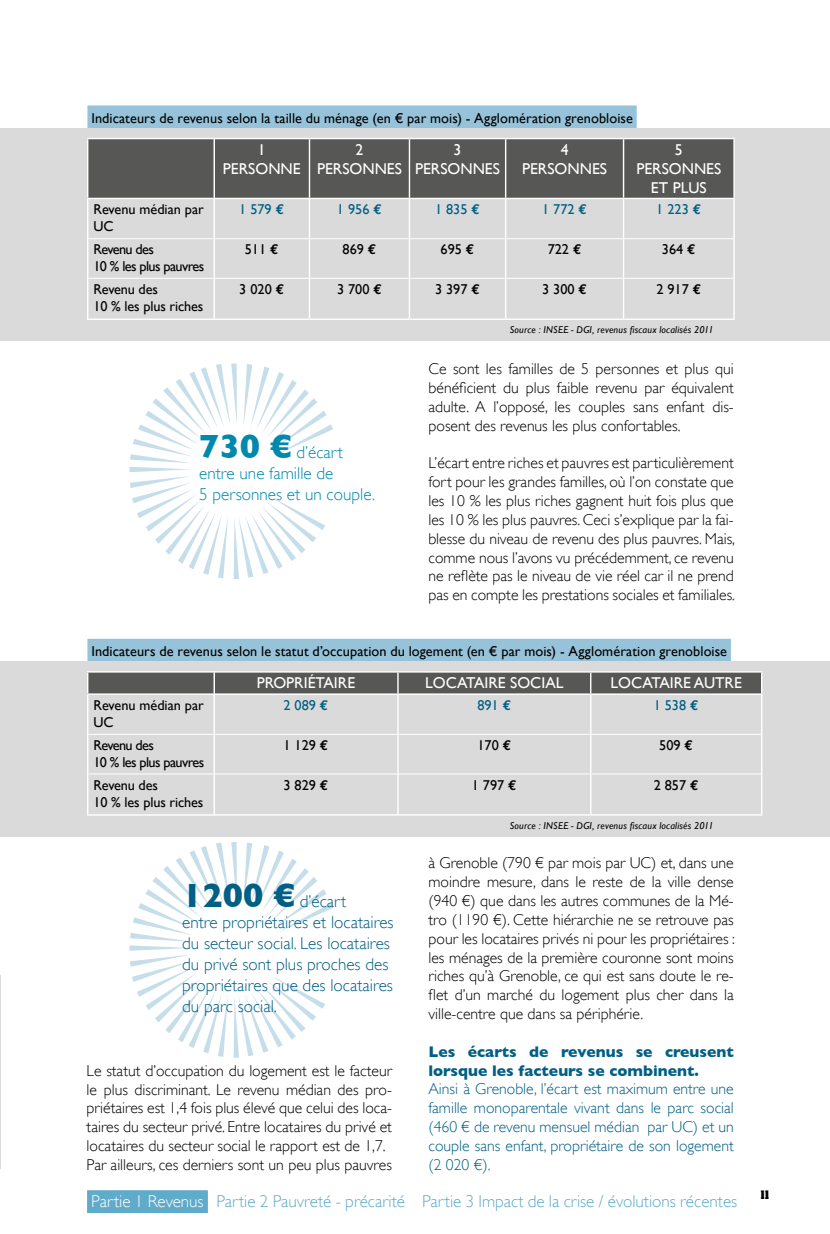
<style>
.page{position:relative;width:830px;height:1234px;background:#fff}
.page>*{position:absolute;margin:0;border:0;box-sizing:border-box;transform-origin:0 0}
.t1{font:300 17.1px/21px "Gill Sans";color:#005f84}
.t2{font:300 17.1px "Gill Sans";color:#5fabc9}
.t3{font:300 17.1px/21px "Gill Sans";color:#0089ab}
.t4{font:300 15.6px/18.8px "Gill Sans";color:#000;text-align:justify}
.t5{font:300 15.6px/18.8px "Gill Sans";color:#005f84;text-align:justify}
.t6{font:15.6px/18.8px "Gill Sans";color:#fff}
.t7{font:700 15.6px/18.8px "Gill Sans";color:#005f84}
.t8{font:14.25px/17.1px "Gill Sans";color:#000}
.t9{font:14.25px/17.1px "Gill Sans";letter-spacing:-.04em;color:#000}
.t10{font:14.25px "Gill Sans";color:#005f84}
.t11{font:italic 10.05px "Gill Sans";letter-spacing:.02em;color:#000}
.t12{font:700 10.05px "Aachen";color:#000}
.s1{font-family:"Euro Mono";font-weight:700}
.s2{font-weight:700;font-size:34.2px}
.s3{color:#fff}
</style>
<div class="page">
<div style="left:87px;top:1189px;width:121px;height:23px;background:#5fabc9"></div>
<div style="left:87px;top:105px;width:549px;height:23px;background:#96c3da"></div>
<div style="left:87px;top:638px;width:643px;height:23px;background:#96c3da"></div>
<hr style="left:0;top:974px;width:1px;height:194px;background:#dadada">
<div style="left:0;top:128px;width:829px;height:212px;background:#dadada"></div>
<div style="left:0;top:661px;width:829px;height:175px;background:#dadada"></div>
<hr style="left:623px;top:198px;width:111px;height:1px;background:#fff">
<hr style="left:623px;top:138px;width:111px;height:1px;background:#fff">
<hr style="left:733px;top:139px;width:1px;height:59px;background:#fff">
<hr style="left:733px;top:199px;width:1px;height:40px;background:#fff">
<hr style="left:733px;top:239px;width:1px;height:39px;background:#fff">
<hr style="left:733px;top:278px;width:1px;height:40px;background:#fff">
<hr style="left:213px;top:318px;width:96px;height:2px;background:#fff">
<hr style="left:309px;top:318px;width:100px;height:2px;background:#fff">
<hr style="left:409px;top:318px;width:96px;height:2px;background:#fff">
<hr style="left:505px;top:318px;width:118px;height:2px;background:#fff">
<hr style="left:623px;top:318px;width:111px;height:2px;background:#fff">
<hr style="left:590px;top:693px;width:172px;height:1px;background:#fff">
<hr style="left:590px;top:671px;width:172px;height:1px;background:#fff">
<hr style="left:760px;top:672px;width:2px;height:21px;background:#fff">
<hr style="left:760px;top:694px;width:2px;height:40px;background:#fff">
<hr style="left:760px;top:734px;width:2px;height:39px;background:#fff">
<hr style="left:760px;top:773px;width:2px;height:41px;background:#fff">
<hr style="left:213px;top:814px;width:185px;height:1px;background:#fff">
<hr style="left:398px;top:814px;width:192px;height:1px;background:#fff">
<hr style="left:590px;top:814px;width:172px;height:1px;background:#fff">
<svg style="left:88px;top:138px;width:645px;height:181px"></svg>
<hr style="left:87px;top:198px;width:128px;height:1px;background:#fff">
<hr style="left:87px;top:318px;width:128px;height:2px;background:#fff">
<hr style="left:87px;top:138px;width:128px;height:1px;background:#fff">
<hr style="left:87px;top:139px;width:1px;height:59px;background:#fff">
<hr style="left:213px;top:139px;width:2px;height:59px;background:#fff">
<hr style="left:87px;top:199px;width:1px;height:40px;background:#fff">
<hr style="left:213px;top:199px;width:2px;height:40px;background:#fff">
<hr style="left:87px;top:239px;width:1px;height:39px;background:#fff">
<hr style="left:213px;top:239px;width:2px;height:39px;background:#fff">
<hr style="left:87px;top:278px;width:1px;height:40px;background:#fff">
<hr style="left:213px;top:278px;width:2px;height:40px;background:#fff">
<hr style="left:88px;top:238px;width:125px;height:1px;background:#fff">
<hr style="left:88px;top:278px;width:125px;height:1px;background:#fff">
<hr style="left:87px;top:814px;width:128px;height:1px;background:#fff">
<svg style="left:87px;top:671px;width:674px;height:143px"></svg>
<hr style="left:213px;top:672px;width:2px;height:21px;background:#fff">
<hr style="left:87px;top:694px;width:1px;height:40px;background:#fff">
<hr style="left:213px;top:694px;width:2px;height:40px;background:#fff">
<hr style="left:87px;top:734px;width:1px;height:39px;background:#fff">
<hr style="left:213px;top:734px;width:2px;height:39px;background:#fff">
<hr style="left:87px;top:773px;width:1px;height:41px;background:#fff">
<hr style="left:213px;top:773px;width:2px;height:41px;background:#fff">
<hr style="left:88px;top:733px;width:125px;height:1px;background:#fff">
<hr style="left:88px;top:773px;width:125px;height:1px;background:#fff">
<svg style="left:129px;top:842px;width:204px;height:215px"></svg>
<svg style="left:129px;top:363px;width:204px;height:216px"></svg>
<p class="t8" style="left:91px;top:109px;width:542px">Indicateurs de revenus selon la taille du ménage (en € par mois) - Agglomération grenobloise</p>
<p class="t8" style="left:93px;top:200px;width:112px">Revenu médian par<br>UC</p>
<p class="t9" style="left:93px;top:241px;width:112px">Revenu des<br>10 % les plus pauvres</p>
<p class="t8" style="left:93px;top:280px;width:111px">Revenu des<br>10 % les plus riches</p>
<p class="t6" style="left:258px;top:140px;width:9px">1</p>
<p class="t6" style="left:223px;top:159px;width:19px">personne</p>
<p class="t6" style="left:355px;top:140px;width:9px">2</p>
<p class="t6" style="left:317px;top:159px;width:19px">personnes</p>
<p class="t6" style="left:453px;top:140px;width:9px">3</p>
<p class="t6" style="left:415px;top:159px;width:19px">personnes</p>
<p class="t6" style="left:560px;top:140px;width:9px">4</p>
<p class="t6" style="left:522px;top:159px;width:19px">personnes</p>
<p class="t6" style="left:674px;top:140px;width:9px">5</p>
<p class="t6" style="left:650px;top:159px;width:56px;text-indent:-15px">personnes<br>et plus</p>
<p class="t10" style="left:239px;top:201px;width:46px">1 579 <span class="s1">E</span></p>
<p class="t10" style="left:337px;top:201px;width:46px">1 956 <span class="s1">E</span></p>
<p class="t10" style="left:435px;top:201px;width:46px">1 835 <span class="s1">E</span></p>
<p class="t10" style="left:542px;top:201px;width:46px">1 772 <span class="s1">E</span></p>
<p class="t10" style="left:656px;top:201px;width:46px">1 223 <span class="s1">E</span></p>
<p class="t8" style="left:245px;top:241px;width:35px">511 <span class="s1">E</span></p>
<p class="t8" style="left:342px;top:241px;width:35px">869 <span class="s1">E</span></p>
<p class="t8" style="left:440px;top:241px;width:35px">695 <span class="s1">E</span></p>
<p class="t8" style="left:547px;top:241px;width:35px">722 <span class="s1">E</span></p>
<p class="t8" style="left:661px;top:241px;width:35px">364 <span class="s1">E</span></p>
<p class="t8" style="left:239px;top:280px;width:46px">3 020 <span class="s1">E</span></p>
<p class="t8" style="left:337px;top:280px;width:46px">3 700 <span class="s1">E</span></p>
<p class="t8" style="left:435px;top:280px;width:46px">3 397 <span class="s1">E</span></p>
<p class="t8" style="left:542px;top:280px;width:46px">3 300 <span class="s1">E</span></p>
<p class="t8" style="left:656px;top:280px;width:46px">2 917 <span class="s1">E</span></p>
<p class="t11" style="left:509px;top:324px;width:205px">Source : INSEE - DGI, revenus fiscaux localisés 2011</p>
<p class="t3" style="left:199px;top:441px;width:177px"><span class="s2">730 €</span> d’écart entre une famille de<br>5 personnes et un couple.</p>
<p class="t4" style="left:428px;top:359px;width:306px">Ce sont les familles de 5 personnes et plus qui bénéficient du plus faible revenu par équivalent adulte. A l’opposé, les couples sans enfant dis&shy;posent des revenus les plus confortables.</p>
<p class="t4" style="left:428px;top:453px;width:308px">L’écart entre riches et pauvres est particulièrement fort pour les grandes familles, où l’on constate que les 10 % les plus riches gagnent huit fois plus que les 10 % les plus pauvres. Ceci s’explique par la fai&shy;blesse du niveau de revenu des plus pauvres. Mais, comme nous l’avons vu précédemment, ce revenu ne reflète pas le niveau de vie réel car il ne prend pas en compte les prestations sociales et familiales.</p>
<p class="t8" style="left:91px;top:642px;width:637px">Indicateurs de revenus selon le statut d’occupation du logement (en € par mois) - Agglomération grenobloise</p>
<p class="t8" style="left:93px;top:696px;width:112px">Revenu médian par<br>UC</p>
<p class="t9" style="left:93px;top:736px;width:112px">Revenu des<br>10 % les plus pauvres</p>
<p class="t8" style="left:93px;top:775px;width:111px">Revenu des<br>10 % les plus riches</p>
<p class="t6" style="left:257px;top:673px;width:90px">propriétaire</p>
<p class="t6" style="left:425px;top:673px;width:130px">locataire social</p>
<p class="t6" style="left:610px;top:673px;width:123px">locataire autre</p>
<p class="t10" style="left:283px;top:696px;width:46px">2 089 <span class="s1">E</span></p>
<p class="t10" style="left:477px;top:696px;width:35px">891 <span class="s1">E</span></p>
<p class="t10" style="left:653px;top:696px;width:46px">1 538 <span class="s1">E</span></p>
<p class="t8" style="left:283px;top:736px;width:46px">1 129 <span class="s1">E</span></p>
<p class="t8" style="left:477px;top:736px;width:35px">170 <span class="s1">E</span></p>
<p class="t8" style="left:659px;top:736px;width:35px">509 <span class="s1">E</span></p>
<p class="t8" style="left:283px;top:775px;width:46px">3 829 <span class="s1">E</span></p>
<p class="t8" style="left:471px;top:775px;width:46px">1 797 <span class="s1">E</span></p>
<p class="t8" style="left:653px;top:775px;width:46px">2 857 <span class="s1">E</span></p>
<p class="t11" style="left:509px;top:819px;width:205px">Source : INSEE - DGI, revenus fiscaux localisés 2011</p>
<p class="t1" style="left:182px;top:890px;width:213px"><span class="s2">1200 €</span> d’écart<br>entre propriétaires et locataires du secteur social. Les locataires du privé sont plus proches des propriétaires que des locataires du parc social.</p>
<p class="t4" style="left:87px;top:1060px;width:307px;text-align:left">Le statut d’occupation du logement est le facteur le plus discriminant. Le revenu médian des pro&shy;priétaires est 1,4 fois plus élevé que celui des loca&shy;taires du secteur privé. Entre locataires du privé et locataires du secteur social le rapport est de 1,7.<br>Par ailleurs, ces derniers sont un peu plus pauvres</p>
<p class="t4" style="left:428px;top:853px;width:308px">à Grenoble (790 € par mois par UC) et, dans une moindre mesure, dans le reste de la ville dense (940 €) que dans les autres communes de la Mé&shy;tro (1190 €). Cette hiérarchie ne se retrouve pas pour les locataires privés ni pour les propriétaires : les ménages de la première couronne sont moins riches qu’à Grenoble, ce qui est sans doute le re&shy;flet d’un marché du logement plus cher dans la ville-centre que dans sa périphérie.</p>
<p class="t7" style="left:428px;top:1041px;width:306px">Les écarts de revenus se creusent lorsque les facteurs se combinent.</p>
<p class="t5" style="left:428px;top:1079px;width:307px">Ainsi à Grenoble, l’écart est maximum entre une famille monoparentale vivant dans le parc social (460 € de revenu mensuel médian par UC) et un couple sans enfant, propriétaire de son logement (2 020 €).</p>
<p class="t2" style="left:91px;top:1191px;width:647px"><span class="s3">Partie 1 Revenus</span> Partie 2 Pauvreté - précarité Partie 3 Impact de la crise / évolutions récentes</p>
<p class="t12" style="left:760px;top:1187px;width:11px">11</p>
</div>
